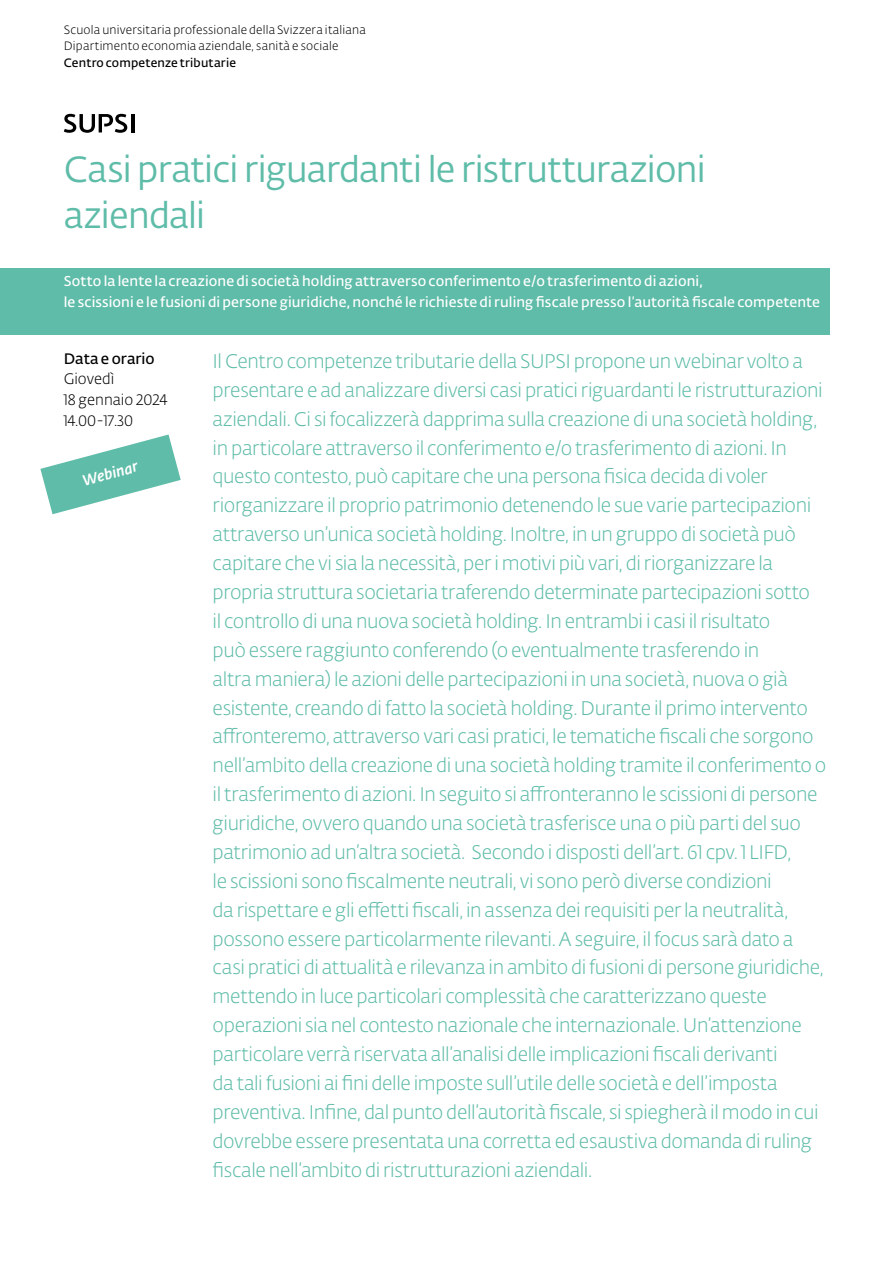
<style>
.page{position:relative;width:893px;height:1263px;background:#fff}
.page>*{position:absolute;margin:0;border:0;box-sizing:border-box;transform-origin:0 0}
.t1{font:36px/45.3px "SUPSI Fedra Sans";letter-spacing:-.02em;color:#5ebca8}
.t2{font:300 19.5px/29px "SUPSI Fedra Sans";letter-spacing:-.02em;color:#5ebca8}
.t3{font:300 15px/20.7px "SUPSI Fedra Sans";color:#000}
.t4{font:600 15px "SUPSI Fedra Sans";color:#000}
.t5{font:italic 500 15px "SUPSI Fedra Sans";color:#fff}
.t6{font:600 14.1px/21px "SUPSI Fedra Sans";letter-spacing:.01em;color:#fff}
.t7{font:300 12px/16.5px "SUPSI Fedra Sans";letter-spacing:.015em;color:#000}
.t8{font:600 12px "SUPSI Fedra Sans";letter-spacing:.015em;color:#000}
</style>
<div class="page">
<div style="left:0;top:269px;width:829px;height:66px;background:#5ebca8"></div>
<hr style="left:131px;top:114px;width:3px;height:18px;background:#000">
<svg style="left:64px;top:114px;width:63px;height:19px"></svg>
<svg style="left:40px;top:434px;width:141px;height:80px"></svg>
<p class="t7" style="left:64px;top:21px;width:304px">Scuola universitaria professionale della Svizzera italiana<br>Dipartimento economia aziendale, sanità e sociale</p>
<p class="t8" style="left:64px;top:54px;width:174px">Centro competenze tributarie</p>
<h1 class="t1" style="left:64px;top:146px;width:644px">Casi pratici riguardanti le ristrutturazioni aziendali</h1>
<p class="t6" style="left:64px;top:270px;width:758px">Sotto la lente la creazione di società holding attraverso conferimento e/o trasferimento di azioni,<br>le scissioni e le fusioni di persone giuridiche, nonché le richieste di ruling fiscale presso l’autorità fiscale competente</p>
<p class="t4" style="left:64px;top:348px;width:92px">Data e orario</p>
<p class="t3" style="left:64px;top:369px;width:105px">Giovedì<br>18 gennaio 2024<br>14.00-17.30</p>
<p class="t5" style="left:80px;top:470px;width:58px;rotate:-15deg">Webinar</p>
<p class="t2" style="left:213px;top:346px;width:615px">Il Centro competenze tributarie della SUPSI propone un webinar volto a presentare e ad analizzare diversi casi pratici riguardanti le ristrutturazioni aziendali. Ci si focalizzerà dapprima sulla creazione di una società holding, in particolare attraverso il conferimento e/o trasferimento di azioni. In questo contesto, può capitare che una persona fisica decida di voler riorganizzare il proprio patrimonio detenendo le sue varie partecipazioni attraverso un’unica società holding. Inoltre, in un gruppo di società può capitare che vi sia la necessità, per i motivi più vari, di riorganizzare la propria struttura societaria traferendo determinate partecipazioni sotto<br>il controllo di una nuova società holding. In entrambi i casi il risultato<br>può essere raggiunto conferendo (o eventualmente trasferendo in<br>altra maniera) le azioni delle partecipazioni in una società, nuova o già esistente, creando di fatto la società holding. Durante il primo intervento affronteremo, attraverso vari casi pratici, le tematiche fiscali che sorgono nell’ambito della creazione di una società holding tramite il conferimento o il trasferimento di azioni. In seguito si affronteranno le scissioni di persone giuridiche, ovvero quando una società trasferisce una o più parti del suo patrimonio ad un’altra società. Secondo i disposti dell’art. 61 cpv. 1 LIFD,<br>le scissioni sono fiscalmente neutrali, vi sono però diverse condizioni<br>da rispettare e gli effetti fiscali, in assenza dei requisiti per la neutralità, possono essere particolarmente rilevanti. A seguire, il focus sarà dato a casi pratici di attualità e rilevanza in ambito di fusioni di persone giuridiche, mettendo in luce particolari complessità che caratterizzano queste operazioni sia nel contesto nazionale che internazionale. Un’attenzione particolare verrà riservata all’analisi delle implicazioni fiscali derivanti<br>da tali fusioni ai fini delle imposte sull’utile delle società e dell’imposta preventiva. Infine, dal punto dell’autorità fiscale, si spiegherà il modo in cui dovrebbe essere presentata una corretta ed esaustiva domanda di ruling fiscale nell’ambito di ristrutturazioni aziendali.</p>
</div>
